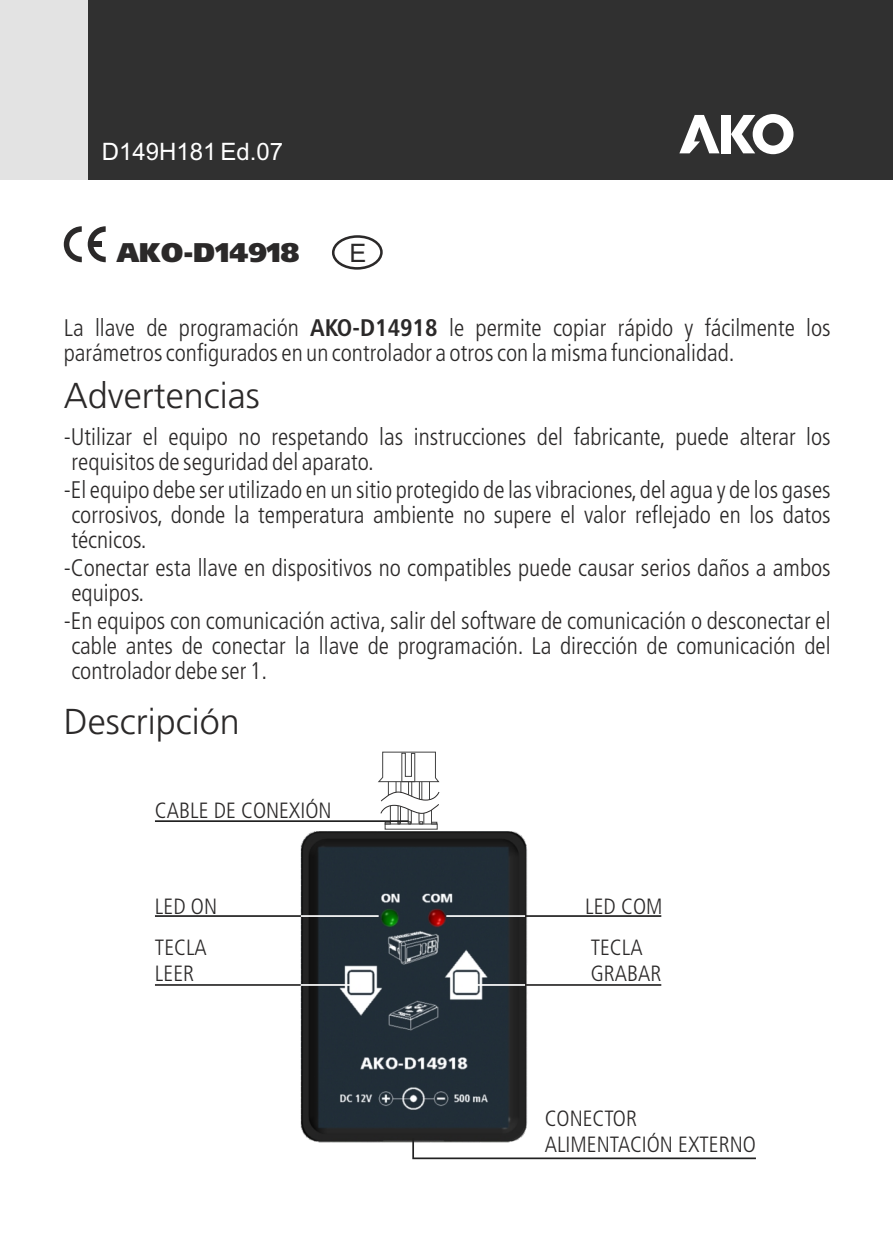
<style>
.page{position:relative;width:893px;height:1259px;background:#fff}
.page>*{position:absolute;margin:0;border:0;box-sizing:border-box;transform-origin:0 0}
.t1{font:300 36px "Frutiger 45";color:#2b2929}
.t2{font:900 27px "Frutiger 95";color:#2b2929}
.t3{font:25.5px "Arial";color:#2b2929}
.t4{font:300 condensed 24px/25.2px "Frutiger 47";color:#2b2929}
.t5{font:24px "Arial";color:#fff}
.t6{font:300 condensed 22.2px/25.8px "Frutiger 47";color:#2b2929}
.s1{font-family:"Frutiger 67";font-weight:700}
</style>
<div class="page">
<svg style="left:64px;top:226px;width:18px;height:36px"></svg>
<svg style="left:88px;top:226px;width:18px;height:36px"></svg>
<div style="left:88px;top:0;width:805px;height:180px;background:#303030"></div>
<div style="left:0;top:0;width:88px;height:180px;background:#e3e3e3"></div>
<div style="left:332px;top:235px;width:51px;height:35px;border:3px solid #2b2929;border-radius:50%"></div>
<svg style="left:679px;top:115px;width:40px;height:38px"></svg>
<div style="left:721px;top:115px;width:10px;height:38px;background:#fff"></div>
<svg style="left:731px;top:114px;width:62px;height:40px"></svg>
<img style="left:300px;top:824px;width:228px;height:319px">
<div style="left:385px;top:823px;width:53px;height:6px;border:1px solid #424242"></div>
<svg style="left:378px;top:751px;width:62px;height:73px"></svg>
<hr style="left:155px;top:820px;width:254px;height:2px;background:#212121">
<svg style="left:411px;top:1136px;width:345px;height:24px"></svg>
<hr style="left:300px;top:915px;width:79px;height:2px;background:#fff">
<hr style="left:155px;top:915px;width:146px;height:2px;background:#212121">
<hr style="left:446px;top:915px;width:79px;height:2px;background:#fff">
<hr style="left:525px;top:915px;width:136px;height:2px;background:#212121">
<hr style="left:300px;top:984px;width:55px;height:2px;background:#fff">
<hr style="left:155px;top:984px;width:146px;height:2px;background:#2b2929">
<hr style="left:462px;top:984px;width:63px;height:2px;background:#fff">
<hr style="left:525px;top:984px;width:136px;height:2px;background:#2b2929">
<p class="t5" style="left:102px;top:142px;width:183px">D149H181 Ed.07</p>
<p class="t2" style="left:117px;top:242px;width:184px">AKO-D14918</p>
<p class="t3" style="left:350px;top:243px;width:18px">E</p>
<p class="t4" style="left:64px;top:317px;width:768px">La llave de programación <span class="s1">AKO-D14918</span> le permite copiar rápido y fácilmente los parámetros configurados en un controlador a otros con la misma funcionalidad.</p>
<h1 class="t1" style="left:64px;top:381px;width:197px">Advertencias</h1>
<p class="t4" style="left:71px;top:426px;width:761px;text-indent:-8px">-Utilizar el equipo no respetando las instrucciones del fabricante, puede alterar los requisitos de seguridad del aparato.</p>
<p class="t4" style="left:71px;top:479px;width:761px;text-align:justify;text-indent:-8px">-El equipo debe ser utilizado en un sitio protegido de las vibraciones,del agua y de los gases corrosivos, donde la temperatura ambiente no supere el valor reflejado en los datos técnicos.</p>
<p class="t4" style="left:71px;top:557px;width:761px;text-indent:-8px">-Conectar esta llave en dispositivos no compatibles puede causar serios daños a ambos equipos.</p>
<p class="t4" style="left:71px;top:610px;width:761px;text-align:justify;text-indent:-8px">-En equipos con comunicación activa, salir del software de comunicación o desconectar el cable antes de conectar la llave de programación. La dirección de comunicación del controlador debe ser 1.</p>
<h1 class="t1" style="left:64px;top:707px;width:178px">Descripción</h1>
<p class="t6" style="left:155px;top:799px;width:178px">CABLE DE CONEXIÓN</p>
<p class="t6" style="left:155px;top:895px;width:64px">LED ON</p>
<p class="t6" style="left:585px;top:895px;width:79px">LED COM</p>
<p class="t6" style="left:155px;top:936px;width:53px">TECLA<br>LEER</p>
<p class="t6" style="left:591px;top:936px;width:72px">TECLA<br>GRABAR</p>
<p class="t6" style="left:545px;top:1107px;width:213px">CONECTOR<br>ALIMENTACIÓN EXTERNO</p>
</div>
